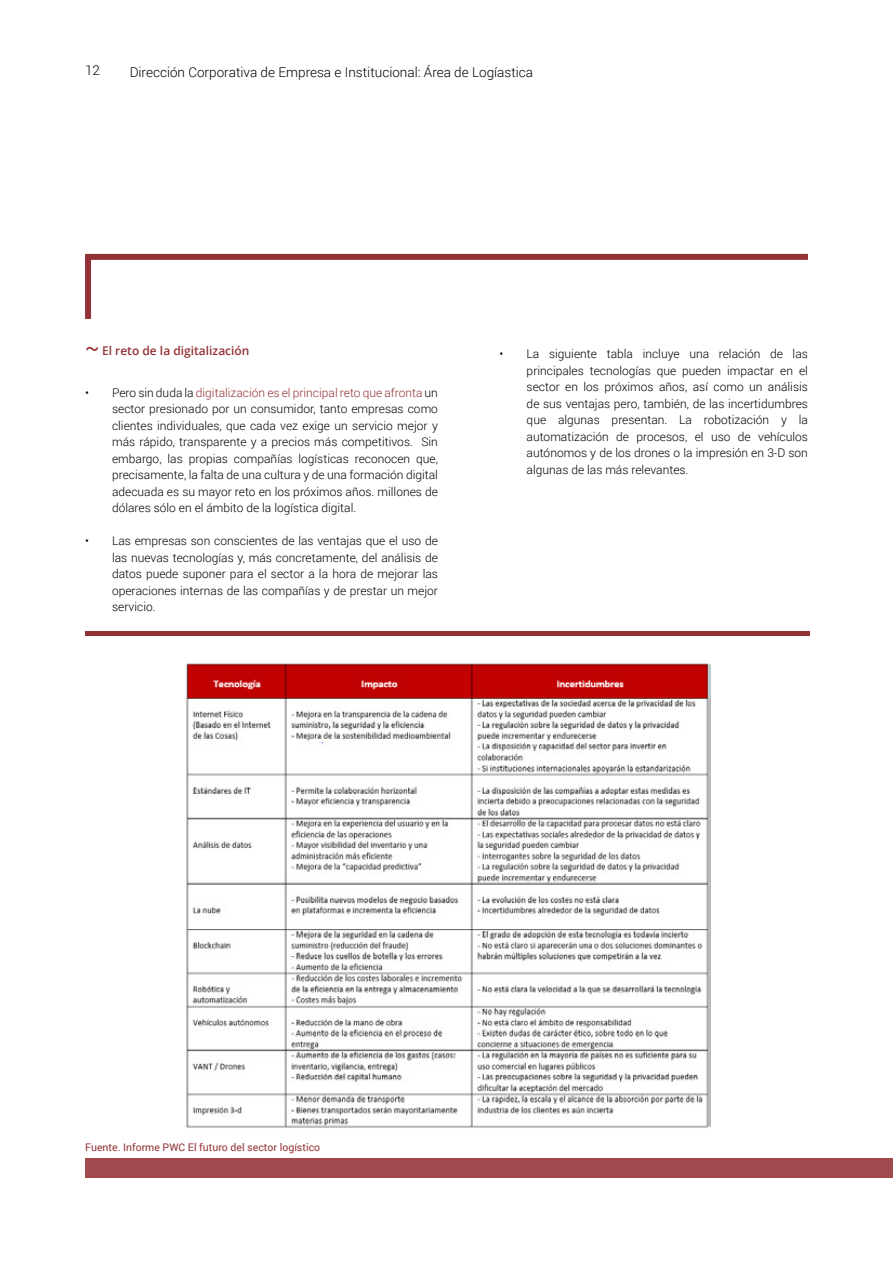
<style>
.page{position:relative;width:893px;height:1263px;background:#fff}
.page>*{position:absolute;margin:0;border:0;box-sizing:border-box;transform-origin:0 0}
.t1{font:300 13.5px "Roboto";color:#000}
.t2{font:300 12px/16.5px "Roboto";color:#000;text-align:justify}
.t3{font:600 12px "Open Sans";color:#933235}
.t4{font:10.5px "Roboto";color:#933235}
.s1{font-family:"Roboto";font-weight:400;font-size:21px}
.s2{color:#933235}
</style>
<div class="page">
<div style="left:85px;top:254px;width:723px;height:6px;background:#933235"></div>
<div style="left:85px;top:257px;width:6px;height:62px;background:#933235"></div>
<div style="left:85px;top:1159px;width:808px;height:19px;background:#a04a4d"></div>
<img style="left:185px;top:660px;width:525px;height:468px">
<div style="left:85px;top:631px;width:725px;height:5px;background:#933235"></div>
<p class="t1" style="left:85px;top:61px;width:16px">12</p>
<p class="t1" style="left:130px;top:62px;width:405px">Dirección Corporativa de Empresa e Institucional: Área de Logíastica</p>
<p class="t3" style="left:85px;top:342px;width:166px"><span class="s1">~</span> El reto de la digitalización</p>
<p class="t2" style="left:112px;top:384px;width:327px;text-indent:-27px">• Pero sin duda la <span class="s2">digitalización es el principal reto que afronta</span> un sector presionado por un consumidor, tanto empresas como clientes individuales, que cada vez exige un servicio mejor y más rápido, transparente y a precios más competitivos. Sin embargo, las propias compañías logísticas reconocen que, precisamente, la falta de una cultura y de una formación digital adecuada es su mayor reto en los próximos años. millones de dólares sólo en el ámbito de la logística digital.</p>
<p class="t2" style="left:112px;top:532px;width:327px;text-indent:-27px">• Las empresas son conscientes de las ventajas que el uso de las nuevas tecnologías y, más concretamente, del análisis de datos puede suponer para el sector a la hora de mejorar las operaciones internas de las compañías y de prestar un mejor servicio.</p>
<p class="t2" style="left:527px;top:345px;width:283px;text-indent:-27px">• La siguiente tabla incluye una relación de las principales tecnologías que pueden impactar en el sector en los próximos años, así como un análisis de sus ventajas pero, también, de las incertidumbres que algunas presentan. La robotización y la automatización de procesos, el uso de vehículos autónomos y de los drones o la impresión en 3-D son algunas de las más relevantes.</p>
<p class="t4" style="left:85px;top:1140px;width:237px">Fuente. Informe PWC El futuro del sector logístico</p>
</div>
